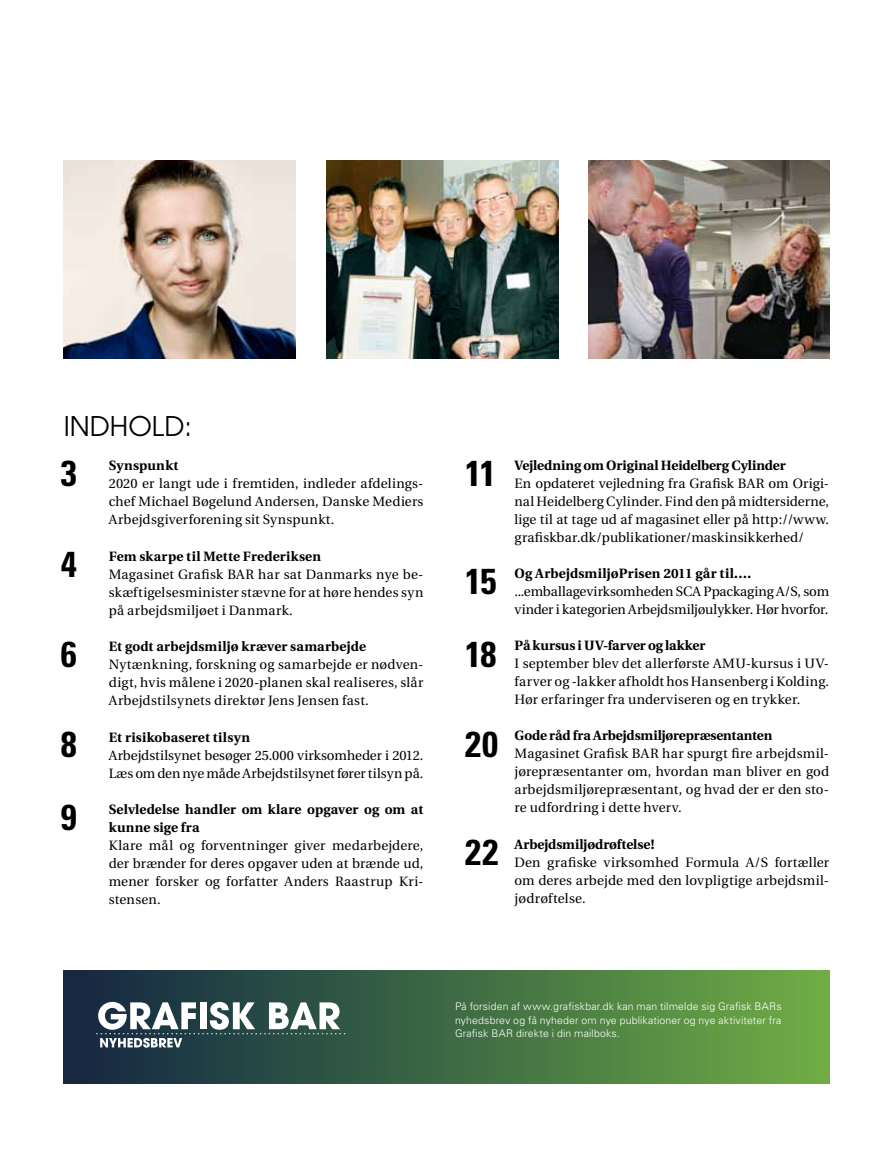
<style>
.page{position:relative;width:893px;height:1149px;background:#fff}
.page>*{position:absolute;margin:0;border:0;box-sizing:border-box;transform-origin:0 0}
.t1{font:700 condensed 36px/72.8px "Univers";letter-spacing:-.02em;color:#000}
.t2{font:27px "Avant Garde";color:#000}
.t3{font:13.5px/18px "Utopia";letter-spacing:.01em;color:#000;text-align:justify}
.t4{font:700 13.5px/18px "Utopia";letter-spacing:.005em;color:#000}
.t5{font:13.5px/18px "Utopia";letter-spacing:-.01em;color:#000}
.t6{font:300 10.5px/13.5px "Univers";letter-spacing:.015em;color:#fff;text-align:justify}
</style>
<div class="page">
<img style="left:589px;top:160px;width:240px;height:198px">
<img style="left:326px;top:160px;width:232px;height:198px">
<img style="left:64px;top:160px;width:232px;height:198px">
<div style="left:64px;top:970px;width:765px;height:112px;background:linear-gradient(to right,#102543,#6ead45)"></div>
<svg style="left:96px;top:1001px;width:249px;height:46px"></svg>
<h2 class="t2" style="left:64px;top:409px;width:130px">indhold:</h2>
<p class="t4" style="left:109px;top:456px;width:71px">Synspunkt</p>
<p class="t3" style="left:109px;top:474px;width:316px">2020 er langt ude i fremtiden, indleder afdelings&shy;chef Michael Bøgelund Andersen, Danske Mediers Arbejdsgiverforening sit Synspunkt.</p>
<p class="t4" style="left:109px;top:547px;width:214px">Fem skarpe til Mette Frederiksen</p>
<p class="t3" style="left:109px;top:566px;width:316px">Magasinet Grafisk BAR har sat Danmarks nye be&shy;skæftigelsesminister stævne for at høre hendes syn på arbejdsmiljøet i Danmark.</p>
<p class="t4" style="left:109px;top:637px;width:259px">Et godt arbejdsmiljø kræver samarbejde</p>
<p class="t3" style="left:109px;top:656px;width:316px">Nytænkning, forskning og samarbejde er nødven&shy;digt, hvis målene i 2020-planen skal realiseres, slår Arbejdstilsynets direktør Jens Jensen fast.</p>
<p class="t4" style="left:109px;top:727px;width:143px">Et risikobaseret tilsyn</p>
<p class="t3" style="left:109px;top:746px;width:316px">Arbejdstilsynet besøger 25.000 virksomheder i 2012.<br>Læs om den nye måde Arbejdstilsynet fører tilsyn på.</p>
<p class="t4" style="left:109px;top:799px;width:316px">Selvledelse handler om klare opgaver og om at kunne sige fra</p>
<p class="t3" style="left:109px;top:836px;width:316px">Klare mål og forventninger giver medarbejdere, der brænder for deres opgaver uden at brænde ud, mener forsker og forfatter Anders Raastrup Kri&shy;stensen.</p>
<h1 class="t1" style="left:61px;top:436px;width:17px">3</h1>
<h1 class="t1" style="left:61px;top:527px;width:17px">4</h1>
<h1 class="t1" style="left:61px;top:617px;width:17px">6</h1>
<h1 class="t1" style="left:61px;top:707px;width:17px">8<br>9</h1>
<h1 class="t1" style="left:465px;top:436px;width:32px">11</h1>
<p class="t4" style="left:514px;top:456px;width:273px">Vejledning om Original Heidelberg Cylinder</p>
<p class="t3" style="left:514px;top:475px;width:316px">En opdateret vejledning fra Grafisk BAR om Origi&shy;nal Heidelberg Cylinder. Find den på midtersiderne, lige til at tage ud af magasinet eller på http://www. grafiskbar.dk/publikationer/maskinsikkerhed/</p>
<p class="t4" style="left:514px;top:564px;width:238px">Og ArbejdsmiljøPrisen 2011 går til….</p>
<p class="t5" style="left:514px;top:583px;width:316px">...emballagevirksomheden SCA Ppackaging A/S, som vinder i kategorien Arbejdsmiljøulykker. Hør hvorfor.</p>
<p class="t4" style="left:514px;top:636px;width:192px">På kursus i UV-farver og lakker</p>
<p class="t3" style="left:514px;top:654px;width:316px">I september blev det allerførste AMU-kursus i UV&shy;farver og -lakker afholdt hos Hansenberg i Kolding.<br>Hør erfaringer fra underviseren og en trykker.</p>
<p class="t4" style="left:514px;top:726px;width:259px">Gode råd fra Arbejdsmiljørepræsentanten</p>
<p class="t3" style="left:514px;top:744px;width:316px">Magasinet Grafisk BAR har spurgt fire arbejdsmil&shy;jørepræsentanter om, hvordan man bliver en god arbejdsmiljørepræsentant, og hvad der er den sto&shy;re udfordring i dette hverv.</p>
<p class="t4" style="left:514px;top:834px;width:142px">Arbejdsmiljødrøftelse!</p>
<p class="t3" style="left:514px;top:852px;width:316px">Den grafiske virksomhed Formula A/S fortæller om deres arbejde med den lovpligtige arbejdsmil&shy;jødrøftelse.</p>
<h1 class="t1" style="left:465px;top:544px;width:33px">15</h1>
<h1 class="t1" style="left:465px;top:617px;width:33px">18</h1>
<h1 class="t1" style="left:465px;top:707px;width:34px">20</h1>
<h1 class="t1" style="left:465px;top:815px;width:35px">22</h1>
<p class="t6" style="left:455px;top:999px;width:328px">På forsiden af www.grafiskbar.dk kan man tilmelde sig Grafisk BARs nyhedsbrev og få nyheder om nye publikationer og nye aktiviteter fra Grafisk BAR direkte i din mailboks.</p>
</div>
